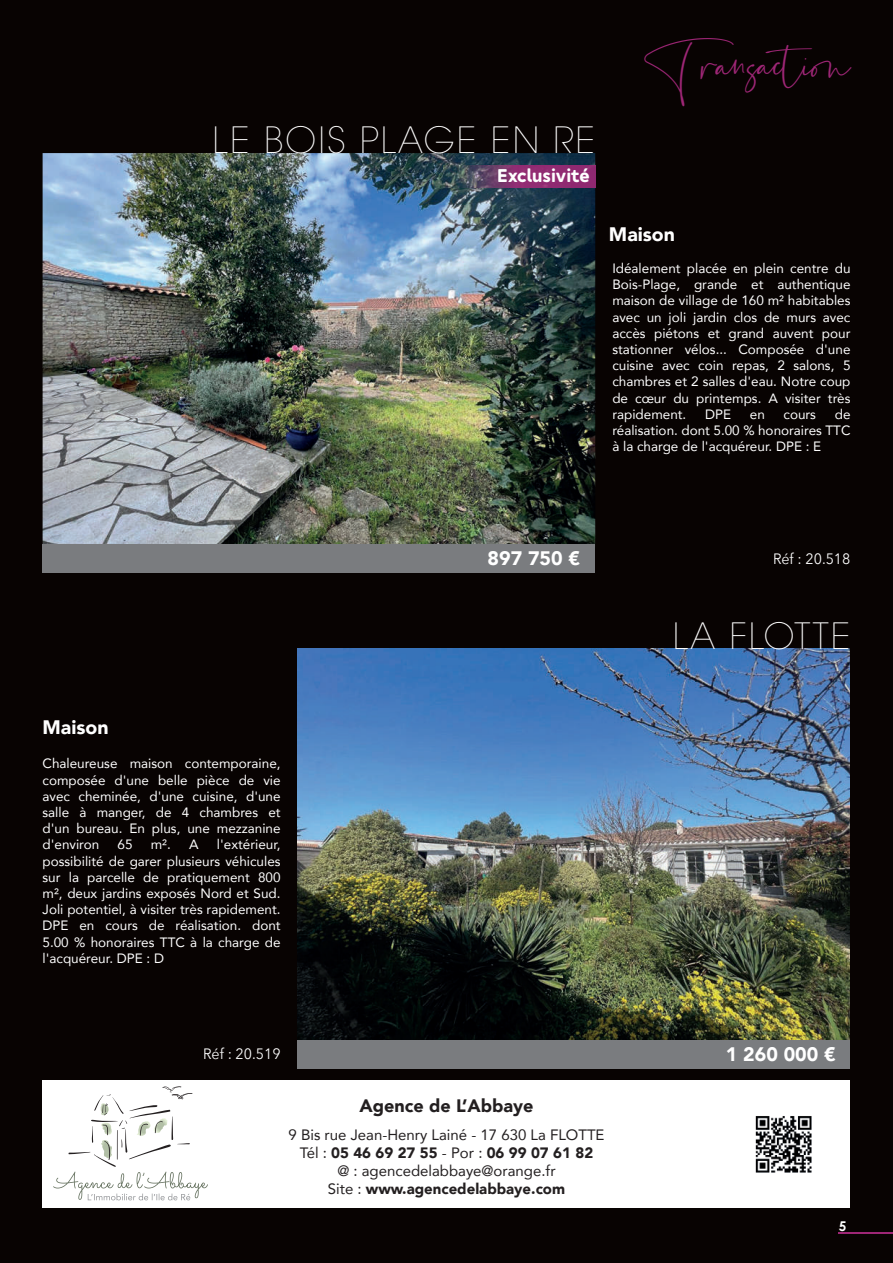
<style>
.page{position:relative;width:893px;height:1263px;background:#080302}
.page>*{position:absolute;margin:0;border:0;box-sizing:border-box;transform-origin:0 0}
.t1{font:200 36px "ITC Avant Garde Std";letter-spacing:.06em;color:#fff}
.t2{font:27px "Estefin";color:#9e2676}
.t3{font:900 19.5px "Avenir";color:#fff}
.t4{font:700 19.5px "Orpi";color:#fff}
.t5{font:900 18px "Avenir";color:#231f20}
.t6{font:15px/18px "Avenir";color:#231f20;text-align:center}
.t7{font:15px "Avenir Next";color:#fff;scale:.95 1}
.t8{font:13.5px/16.2px "Avenir";color:#fff;text-align:justify}
.t9{font:700 13.5px "Century Gothic";color:#fff}
.s1{font-weight:900}
</style>
<div class="page">
<hr style="left:839px;top:1232px;width:54px;height:1px;background:#9e2676">
<div style="left:43px;top:1080px;width:807px;height:128px;background:#fff"></div>
<img style="left:755px;top:1116px;width:57px;height:57px">
<svg style="left:53px;top:1086px;width:155px;height:114px"></svg>
<img style="left:43px;top:153px;width:552px;height:391px">
<img style="left:297px;top:648px;width:553px;height:393px">
<div style="left:43px;top:544px;width:552px;height:29px;background:#7a7c7f"></div>
<div style="left:297px;top:1041px;width:553px;height:28px;background:#7a7c7f"></div>
<svg style="left:595px;top:166px;width:1px;height:21px"></svg>
<img style="left:444px;top:166px;width:151px;height:21px">
<h1 class="t1" style="left:213px;top:119px;width:384px">LE BOIS PLAGE EN RE</h1>
<h3 class="t4" style="left:497px;top:165px;width:94px">Exclusivité</h3>
<h2 class="t2" style="left:644px;top:53px;width:211px">Transaction</h2>
<h3 class="t3" style="left:609px;top:217px;width:68px">Maison</h3>
<p class="t8" style="left:612px;top:260px;width:240px">Idéalement placée en plein centre du Bois-Plage, grande et authentique maison de village de 160 m² habitables avec un joli jardin clos de murs avec accès piétons et grand auvent pour stationner vélos... Composée d'une cuisine avec coin repas, 2 salons, 5 chambres et 2 salles d'eau. Notre coup de cœur du printemps. A visiter très rapidement.</p>
<p class="t8" style="left:612px;top:405px;width:240px;text-indent:222px">de réalisation. dont 5.00 % honoraires TTC à la charge de l'acquéreur. DPE : E</p>
<p class="t8" style="left:705px;top:405px;width:28px">DPE</p>
<p class="t8" style="left:750px;top:405px;width:17px">en</p>
<p class="t8" style="left:783px;top:405px;width:34px">cours</p>
<h3 class="t3" style="left:43px;top:710px;width:68px">Maison</h3>
<p class="t8" style="left:43px;top:755px;width:240px">Chaleureuse maison contemporaine, composée d'une belle pièce de vie avec cheminée, d'une cuisine, d'une salle à manger, de 4 chambres et d'un bureau. En plus, une mezzanine d'environ</p>
<p class="t8" style="left:43px;top:836px;width:240px;text-indent:174px">l'extérieur, possibilité de garer plusieurs véhicules sur la parcelle de pratiquement 800 m², deux jardins exposés Nord et Sud.<br>Joli potentiel, à visiter très rapidement.<br>DPE en cours de réalisation. dont 5.00 % honoraires TTC à la charge de l'acquéreur. DPE : D</p>
<p class="t8" style="left:118px;top:836px;width:17px">65</p>
<p class="t8" style="left:151px;top:836px;width:49px">m². A</p>
<p class="t7" style="left:203px;top:1041px;width:83px">Réf : 20.519</p>
<h3 class="t3" style="left:488px;top:541px;width:94px">897 750 €</h3>
<p class="t7" style="left:773px;top:546px;width:83px">Réf : 20.518</p>
<h1 class="t1" style="left:673px;top:614px;width:179px">LA FLOTTE</h1>
<h3 class="t3" style="left:726px;top:1038px;width:111px">1 260 000 €</h3>
<h3 class="t5" style="left:360px;top:1090px;width:175px">Agence de L’Abbaye</h3>
<p class="t6" style="left:288px;top:1126px;width:317px">9 Bis rue Jean-Henry Lainé - 17 630 La FLOTTE Tél : <span class="s1">05 46 69 27 55</span> - Por : <span class="s1">06 99 07 61 82<br></span>@ : agencedelabbaye@orange.fr<br>Site : <span class="s1">www.agencedelabbaye.com</span></p>
<p class="t9" style="left:839px;top:1215px;width:9px">5</p>
</div>
